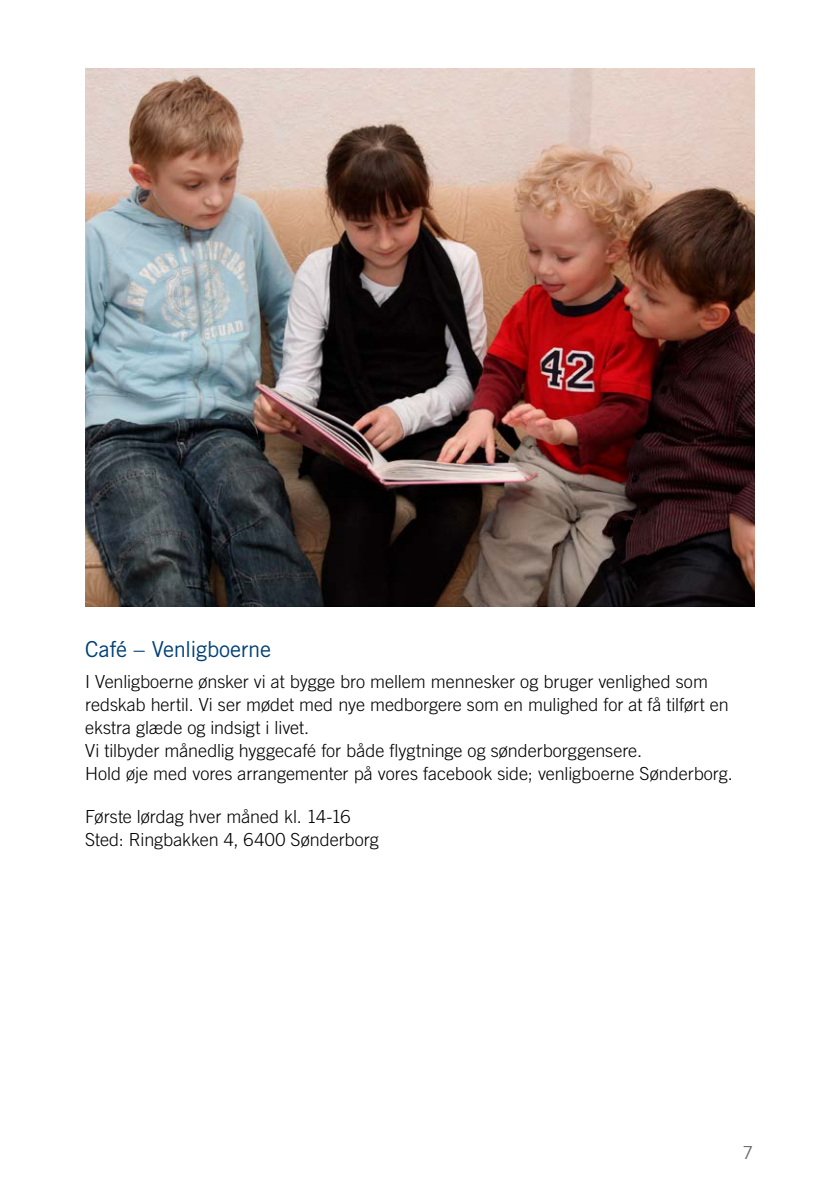
<style>
.page{position:relative;width:840px;height:1191px;background:#fff}
.page>*{position:absolute;margin:0;border:0;box-sizing:border-box;transform-origin:0 0}
.H4_-_UNDERRUBRIK_11_14{font:22px "Trade Gothic LT Std";letter-spacing:-.015em;color:#004177}
.P_BRØD{font:300 18px/23px "Trade Gothic LT Std";letter-spacing:-.005em;color:#000}
.t1{font:18px "Trade Gothic LT Std";color:#706f6f}
</style>
<div class="page">
<img style="left:85px;top:68px;width:669px;height:539px">
<h4 class="H4_-_UNDERRUBRIK_11_14" style="left:85px;top:635px;width:187px">Café – Venligboerne</h4>
<p class="P_BRØD" style="left:85px;top:670px;width:649px">I Venligboerne ønsker vi at bygge bro mellem mennesker og bruger venlighed som redskab hertil. Vi ser mødet med nye medborgere som en mulighed for at få tilført en ekstra glæde og indsigt i livet.<br>Vi tilbyder månedlig hyggecafé for både flygtninge og sønderborggensere.<br>Hold øje med vores arrangementer på vores facebook side; venligboerne Sønderborg.</p>
<p class="P_BRØD" style="left:85px;top:805px;width:295px">Første lørdag hver måned kl. 14-16<br>Sted: Ringbakken 4, 6400 Sønderborg</p>
<p class="t1" style="left:742px;top:1141px;width:12px">7</p>
</div>
